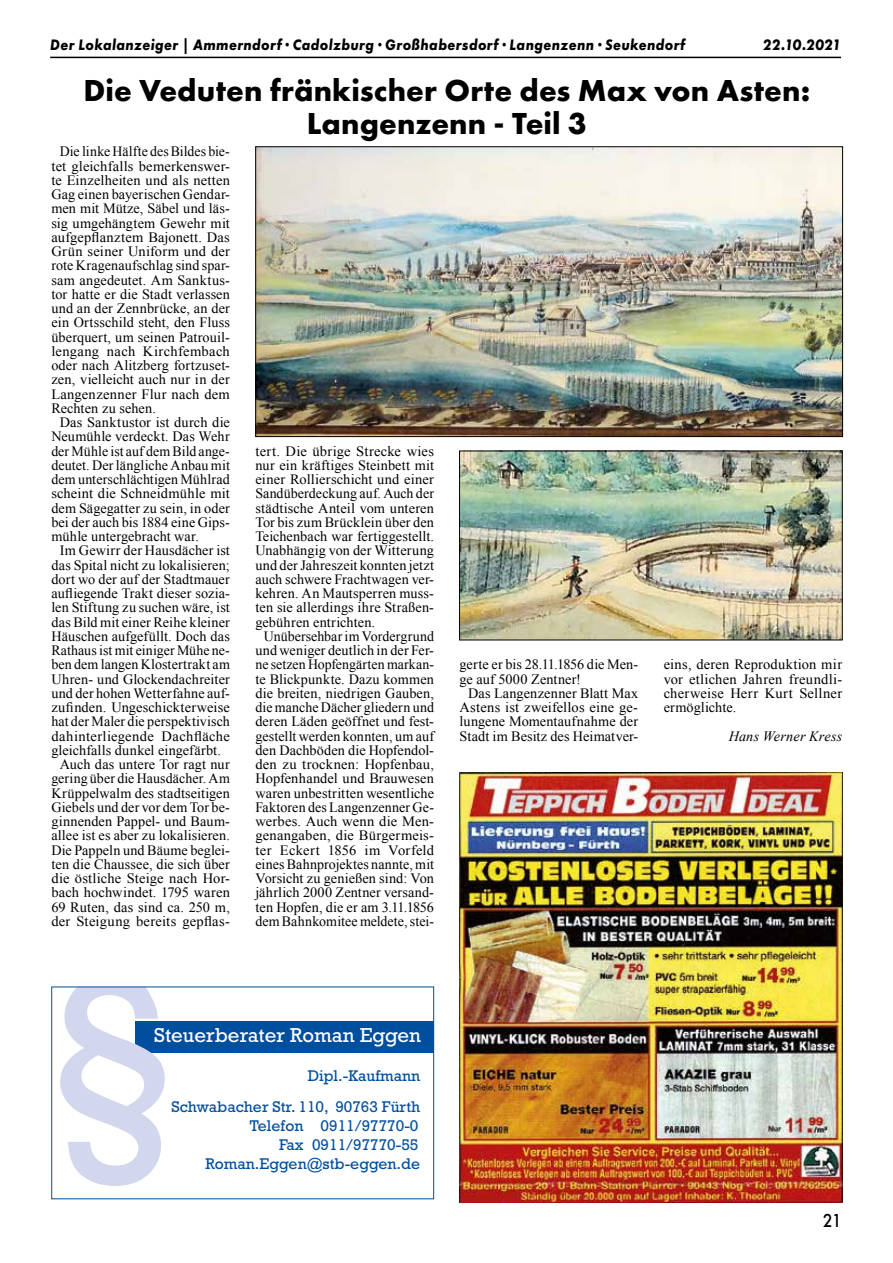
<style>
.page{position:relative;width:893px;height:1263px;background:#fff}
.page>*{position:absolute;margin:0;border:0;box-sizing:border-box;transform-origin:0 0}
.t1{font:700 31.5px/33px "Futura PT";letter-spacing:.005em;color:#000;text-align:center}
.t2{font:20.4px "Rockwell";color:#fff}
.t3{font:500 19.5px "Futura PT";color:#000;scale:.9 1}
.t4{font:15.75px/18.9px "Rockwell";color:#004f9f;text-align:right}
.t5{font:italic 700 15.75px "Futura PT";letter-spacing:.025em;color:#000;scale:.9 1}
.t6{font:14.25px/14.2px "Times New Roman";letter-spacing:.01em;color:#000;text-align:justify}
.t7{font:14.25px "Times New Roman";letter-spacing:-.01em;color:#000}
.t8{font:italic 14.25px "Times New Roman";letter-spacing:.015em;color:#000}
.t9{font:12.15px "Helvetica";color:#000}
</style>
<div class="page">
<hr style="left:50px;top:57px;width:791px;height:1px;background:#000">
<img style="left:461px;top:453px;width:379px;height:185px">
<img style="left:257px;top:148px;width:584px;height:287px">
<div style="left:255px;top:146px;width:588px;height:291px;border:1px solid #000"></div>
<img style="left:460px;top:773px;width:382px;height:429px">
<div style="left:135px;top:1021px;width:299px;height:31px;background:#004f9f"></div>
<svg style="left:60px;top:988px;width:105px;height:198px"></svg>
<div style="left:51px;top:986px;width:383px;height:213px;border:1px solid #004f9f"></div>
<p class="t5" style="left:50px;top:35px;width:707px">Der Lokalanzeiger | Ammerndorf · Cadolzburg · Großhabersdorf · Langenzenn · Seukendorf</p>
<p class="t5" style="left:763px;top:35px;width:88px">22.10.2021</p>
<h1 class="t1" style="left:83px;top:73px;width:728px">Die Veduten fränkischer Orte des Max von Asten:<br>Langenzenn - Teil 3</h1>
<p class="t6" style="left:60px;top:144px;width:172px">Die linke Hälfte des Bildes bie-</p>
<p class="t6" style="left:51px;top:158px;width:180px">tet gleichfalls bemerkenswer-</p>
<p class="t6" style="left:51px;top:173px;width:180px">te Einzelheiten und als netten</p>
<p class="t6" style="left:51px;top:187px;width:180px">Gag einen bayerischen Gendar-</p>
<p class="t6" style="left:51px;top:201px;width:180px">men mit Mütze, Säbel und läs-</p>
<p class="t6" style="left:51px;top:215px;width:180px">sig umgehängtem Gewehr mit</p>
<p class="t6" style="left:51px;top:230px;width:180px">aufgepflanztem Bajonett. Das</p>
<p class="t6" style="left:51px;top:244px;width:180px">Grün seiner Uniform und der</p>
<p class="t6" style="left:51px;top:258px;width:180px">rote Kragenaufschlag sind spar-</p>
<p class="t6" style="left:51px;top:272px;width:180px">sam angedeutet. Am Sanktus-</p>
<p class="t6" style="left:51px;top:287px;width:180px">tor hatte er die Stadt verlassen</p>
<p class="t6" style="left:51px;top:301px;width:180px">und an der Zennbrücke, an der</p>
<p class="t6" style="left:51px;top:315px;width:180px">ein Ortsschild steht, den Fluss</p>
<p class="t6" style="left:51px;top:329px;width:180px">überquert, um seinen Patrouil-</p>
<p class="t6" style="left:51px;top:344px;width:180px">lengang nach Kirchfembach</p>
<p class="t6" style="left:51px;top:358px;width:180px">oder nach Alitzberg fortzuset-</p>
<p class="t6" style="left:51px;top:372px;width:180px">zen, vielleicht auch nur in der</p>
<p class="t6" style="left:51px;top:386px;width:180px">Langenzenner Flur nach dem</p>
<p class="t6" style="left:51px;top:401px;width:106px">Rechten zu sehen.</p>
<p class="t6" style="left:60px;top:415px;width:172px">Das Sanktustor ist durch die</p>
<p class="t6" style="left:51px;top:429px;width:180px">Neumühle verdeckt. Das Wehr</p>
<p class="t6" style="left:51px;top:443px;width:180px">der Mühle ist auf dem Bild ange-</p>
<p class="t6" style="left:51px;top:458px;width:180px">deutet. Der längliche Anbau mit</p>
<p class="t6" style="left:51px;top:472px;width:180px">dem unterschlächtigen Mühlrad</p>
<p class="t6" style="left:51px;top:486px;width:180px">scheint die Schneidmühle mit</p>
<p class="t6" style="left:51px;top:500px;width:180px">dem Sägegatter zu sein, in oder</p>
<p class="t6" style="left:51px;top:515px;width:180px">bei der auch bis 1884 eine Gips-</p>
<p class="t6" style="left:51px;top:529px;width:149px">mühle untergebracht war.</p>
<p class="t6" style="left:60px;top:543px;width:172px">Im Gewirr der Hausdächer ist</p>
<p class="t6" style="left:51px;top:557px;width:180px">das Spital nicht zu lokalisieren;</p>
<p class="t6" style="left:51px;top:572px;width:180px">dort wo der auf der Stadtmauer</p>
<p class="t6" style="left:51px;top:586px;width:180px">aufliegende Trakt dieser sozia-</p>
<p class="t6" style="left:51px;top:600px;width:180px">len Stiftung zu suchen wäre, ist</p>
<p class="t6" style="left:51px;top:614px;width:180px">das Bild mit einer Reihe kleiner</p>
<p class="t6" style="left:51px;top:629px;width:180px">Häuschen aufgefüllt. Doch das</p>
<p class="t6" style="left:51px;top:643px;width:180px">Rathaus ist mit einiger Mühe ne-</p>
<p class="t6" style="left:51px;top:657px;width:180px">ben dem langen Klostertrakt am</p>
<p class="t6" style="left:51px;top:671px;width:180px">Uhren- und Glockendachreiter</p>
<p class="t6" style="left:51px;top:686px;width:180px">und der hohen Wetterfahne auf-</p>
<p class="t6" style="left:51px;top:700px;width:180px">zufinden. Ungeschickterweise</p>
<p class="t6" style="left:51px;top:714px;width:180px">hat der Maler die perspektivisch</p>
<p class="t6" style="left:51px;top:728px;width:180px">dahinterliegende Dachfläche</p>
<p class="t6" style="left:51px;top:743px;width:171px">gleichfalls dunkel eingefärbt.</p>
<p class="t6" style="left:60px;top:757px;width:172px">Auch das untere Tor ragt nur</p>
<p class="t6" style="left:51px;top:771px;width:180px">gering über die Hausdächer. Am</p>
<p class="t6" style="left:51px;top:785px;width:180px">Krüppelwalm des stadtseitigen</p>
<p class="t6" style="left:51px;top:800px;width:180px">Giebels und der vor dem Tor be-</p>
<p class="t6" style="left:51px;top:814px;width:180px">ginnenden Pappel- und Baum-</p>
<p class="t6" style="left:51px;top:828px;width:180px">allee ist es aber zu lokalisieren.</p>
<p class="t6" style="left:51px;top:842px;width:180px">Die Pappeln und Bäume beglei-</p>
<p class="t6" style="left:51px;top:857px;width:180px">ten die Chaussee, die sich über</p>
<p class="t6" style="left:51px;top:871px;width:180px">die östliche Steige nach Hor-</p>
<p class="t6" style="left:51px;top:885px;width:180px">bach hochwindet. 1795 waren</p>
<p class="t6" style="left:51px;top:899px;width:180px">69 Ruten, das sind ca. 250 m,</p>
<p class="t6" style="left:51px;top:914px;width:180px">der Steigung bereits gepflas-</p>
<p class="t6" style="left:255px;top:443px;width:180px">tert. Die übrige Strecke wies</p>
<p class="t6" style="left:255px;top:458px;width:180px">nur ein kräftiges Steinbett mit</p>
<p class="t6" style="left:255px;top:472px;width:180px">einer Rollierschicht und einer</p>
<p class="t6" style="left:255px;top:486px;width:180px">Sandüberdeckung auf. Auch der</p>
<p class="t6" style="left:255px;top:500px;width:180px">städtische Anteil vom unteren</p>
<p class="t6" style="left:255px;top:515px;width:180px">Tor bis zum Brücklein über den</p>
<p class="t6" style="left:255px;top:529px;width:180px">Teichenbach war fertiggestellt.</p>
<p class="t6" style="left:255px;top:543px;width:180px">Unabhängig von der Witterung</p>
<p class="t6" style="left:255px;top:557px;width:180px">und der Jahreszeit konnten jetzt</p>
<p class="t6" style="left:255px;top:572px;width:180px">auch schwere Frachtwagen ver-</p>
<p class="t6" style="left:255px;top:586px;width:180px">kehren. An Mautsperren muss-</p>
<p class="t6" style="left:255px;top:600px;width:180px">ten sie allerdings ihre Straßen-</p>
<p class="t6" style="left:255px;top:614px;width:121px">gebühren entrichten.</p>
<p class="t6" style="left:264px;top:629px;width:172px">Unübersehbar im Vordergrund</p>
<p class="t6" style="left:255px;top:643px;width:180px">und weniger deutlich in der Fer-</p>
<p class="t6" style="left:255px;top:657px;width:180px">ne setzen Hopfengärten markan-</p>
<p class="t6" style="left:255px;top:671px;width:180px">te Blickpunkte. Dazu kommen</p>
<p class="t6" style="left:255px;top:686px;width:180px">die breiten, niedrigen Gauben,</p>
<p class="t6" style="left:255px;top:700px;width:180px">die manche Dächer gliedern und</p>
<p class="t6" style="left:255px;top:714px;width:180px">deren Läden geöffnet und fest-</p>
<p class="t6" style="left:255px;top:728px;width:180px">gestellt werden konnten, um auf</p>
<p class="t6" style="left:255px;top:743px;width:180px">den Dachböden die Hopfendol-</p>
<p class="t6" style="left:255px;top:757px;width:180px">den zu trocknen: Hopfenbau,</p>
<p class="t6" style="left:255px;top:771px;width:180px">Hopfenhandel und Brauwesen</p>
<p class="t6" style="left:255px;top:785px;width:180px">waren unbestritten wesentliche</p>
<p class="t6" style="left:255px;top:800px;width:180px">Faktoren des Langenzenner Ge-</p>
<p class="t6" style="left:255px;top:814px;width:180px">werbes. Auch wenn die Men-</p>
<p class="t6" style="left:255px;top:828px;width:180px">genangaben, die Bürgermeis-</p>
<p class="t6" style="left:255px;top:842px;width:180px">ter Eckert 1856 im Vorfeld</p>
<p class="t6" style="left:255px;top:857px;width:180px">eines Bahnprojektes nannte, mit</p>
<p class="t6" style="left:255px;top:871px;width:180px">Vorsicht zu genießen sind: Von</p>
<p class="t6" style="left:255px;top:885px;width:180px">jährlich 2000 Zentner versand-</p>
<p class="t7" style="left:255px;top:897px;width:180px">ten Hopfen, die er am 3.11.1856</p>
<p class="t6" style="left:255px;top:914px;width:180px">dem Bahnkomitee meldete, stei-</p>
<p class="t6" style="left:460px;top:657px;width:180px">gerte er bis 28.11.1856 die Men-</p>
<p class="t6" style="left:460px;top:671px;width:123px">ge auf 5000 Zentner!</p>
<p class="t6" style="left:468px;top:686px;width:172px">Das Langenzenner Blatt Max</p>
<p class="t6" style="left:460px;top:700px;width:180px">Astens ist zweifellos eine ge-</p>
<p class="t6" style="left:460px;top:714px;width:180px">lungene Momentaufnahme der</p>
<p class="t6" style="left:460px;top:728px;width:180px">Stadt im Besitz des Heimatver-</p>
<p class="t6" style="left:664px;top:657px;width:180px">eins, deren Reproduktion mir vor etlichen Jahren freundli&shy;cherweise Herr Kurt Sellner ermöglichte.</p>
<p class="t9" style="left:464px;top:728px;width:331px">TeppichIdeal_29-05-20.qxp_Layout 1 14.07.21 12:02 Seite 1</p>
<p class="t8" style="left:729px;top:726px;width:115px">Hans Werner Kress</p>
<h2 class="t2" style="left:154px;top:1023px;width:268px">Steuerberater Roman Eggen</h2>
<p class="t4" style="left:171px;top:1060px;width:250px;line-height:31.7px">Dipl.-Kaufmann<br>Schwabacher Str. 110, 90763 Fürth</p>
<p class="t4" style="left:205px;top:1117px;width:216px">Telefon 0911/97770-0<br>Fax 0911/97770-55<br>Roman.Eggen@stb-eggen.de</p>
<h3 class="t3" style="left:823px;top:1208px;width:23px">21</h3>
</div>
